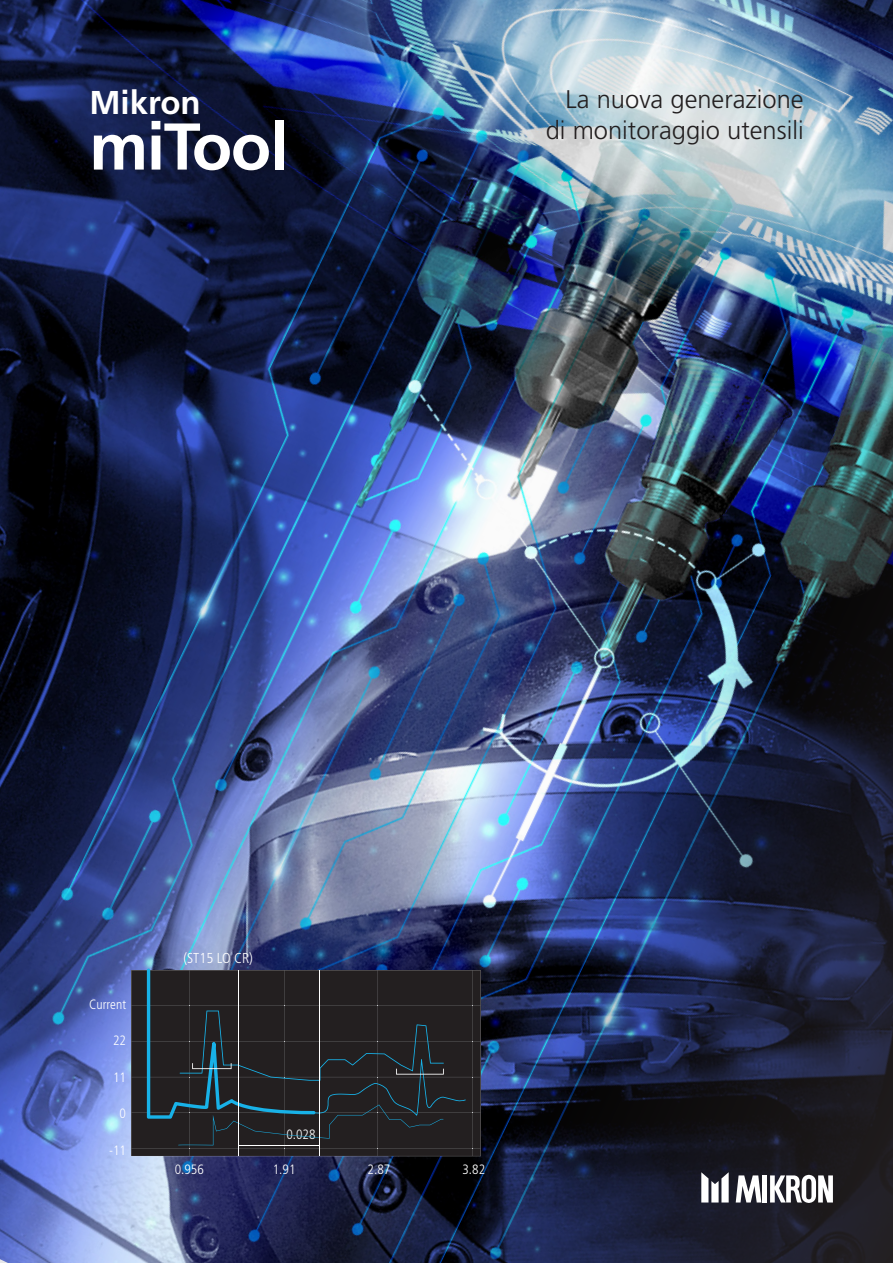
<style>
.page{position:relative;width:893px;height:1263px;background:#fff}
.page>*{position:absolute;margin:0;border:0;box-sizing:border-box;transform-origin:0 0}
.t1{font:700 66px "Frutiger LT Std";letter-spacing:-.02em;color:#fff}
.t2{font:700 33px "Frutiger LT Std";color:#fff}
.t3{font:300 25.5px/30.6px "Frutiger LT Std";color:#231f20;text-align:right}
.t4{font:300 condensed 14.4px "Frutiger";color:#fff}
.t5{font:300 condensed 13.5px "Frutiger";color:#fff}
</style>
<div class="page">
<img style="left:0;top:0;width:296px;height:1263px">
<img style="left:296px;top:0;width:597px;height:1263px">
<svg style="left:131px;top:970px;width:350px;height:186px;fill:#231f20"></svg>
<hr style="left:473px;top:970px;width:1px;height:36px;background:#939598">
<hr style="left:473px;top:1006px;width:1px;height:35px;background:#939598">
<hr style="left:473px;top:1041px;width:1px;height:36px;background:#939598">
<hr style="left:473px;top:1077px;width:1px;height:35px;background:#939598">
<hr style="left:473px;top:1113px;width:1px;height:35px;background:#939598">
<hr style="left:378px;top:1148px;width:95px;height:1px;background:#939598">
<hr style="left:131px;top:1148px;width:58px;height:1px;background:#939598">
<svg style="left:473px;top:1148px;width:8px;height:9px"></svg>
<hr style="left:378px;top:1006px;width:95px;height:1px;background:#939598">
<hr style="left:131px;top:1006px;width:58px;height:1px;background:#939598">
<hr style="left:378px;top:1041px;width:95px;height:1px;background:#939598">
<hr style="left:131px;top:1041px;width:58px;height:1px;background:#939598">
<hr style="left:378px;top:1077px;width:95px;height:1px;background:#939598">
<hr style="left:131px;top:1077px;width:58px;height:1px;background:#939598">
<hr style="left:378px;top:1112px;width:95px;height:1px;background:#939598">
<hr style="left:131px;top:1112px;width:58px;height:1px;background:#939598">
<svg style="left:147px;top:968px;width:319px;height:189px"></svg>
<hr style="left:238px;top:970px;width:1px;height:186px;background:#fff">
<hr style="left:319px;top:970px;width:1px;height:186px;background:#fff">
<hr style="left:238px;top:1145px;width:82px;height:1px;background:#fff">
<svg style="left:701px;top:1172px;width:28px;height:30px"></svg>
<svg style="left:736px;top:1175px;width:25px;height:27px"></svg>
<div style="left:762px;top:1175px;width:5px;height:27px;background:#fff"></div>
<svg style="left:770px;top:1175px;width:63px;height:28px"></svg>
<p class="t2" style="left:89px;top:83px;width:113px">Mikron</p>
<p class="t1" style="left:89px;top:108px;width:200px">miTool</p>
<p class="t3" style="left:546px;top:85px;width:259px">La nuova generazione di monitoraggio utensili</p>
<p class="t5" style="left:89px;top:996px;width:38px">Current</p>
<p class="t5" style="left:113px;top:1033px;width:14px">22</p>
<p class="t5" style="left:113px;top:1069px;width:14px">11</p>
<p class="t5" style="left:120px;top:1106px;width:8px">0</p>
<p class="t5" style="left:109px;top:1142px;width:18px">-11</p>
<p class="t4" style="left:183px;top:950px;width:71px">(ST15 LO CR)</p>
<p class="t5" style="left:286px;top:1127px;width:31px">0.028</p>
<p class="t5" style="left:175px;top:1161px;width:31px">0.956</p>
<p class="t5" style="left:273px;top:1161px;width:24px">1.91</p>
<p class="t5" style="left:368px;top:1161px;width:24px">2.87</p>
<p class="t5" style="left:462px;top:1161px;width:24px">3.82</p>
</div>
